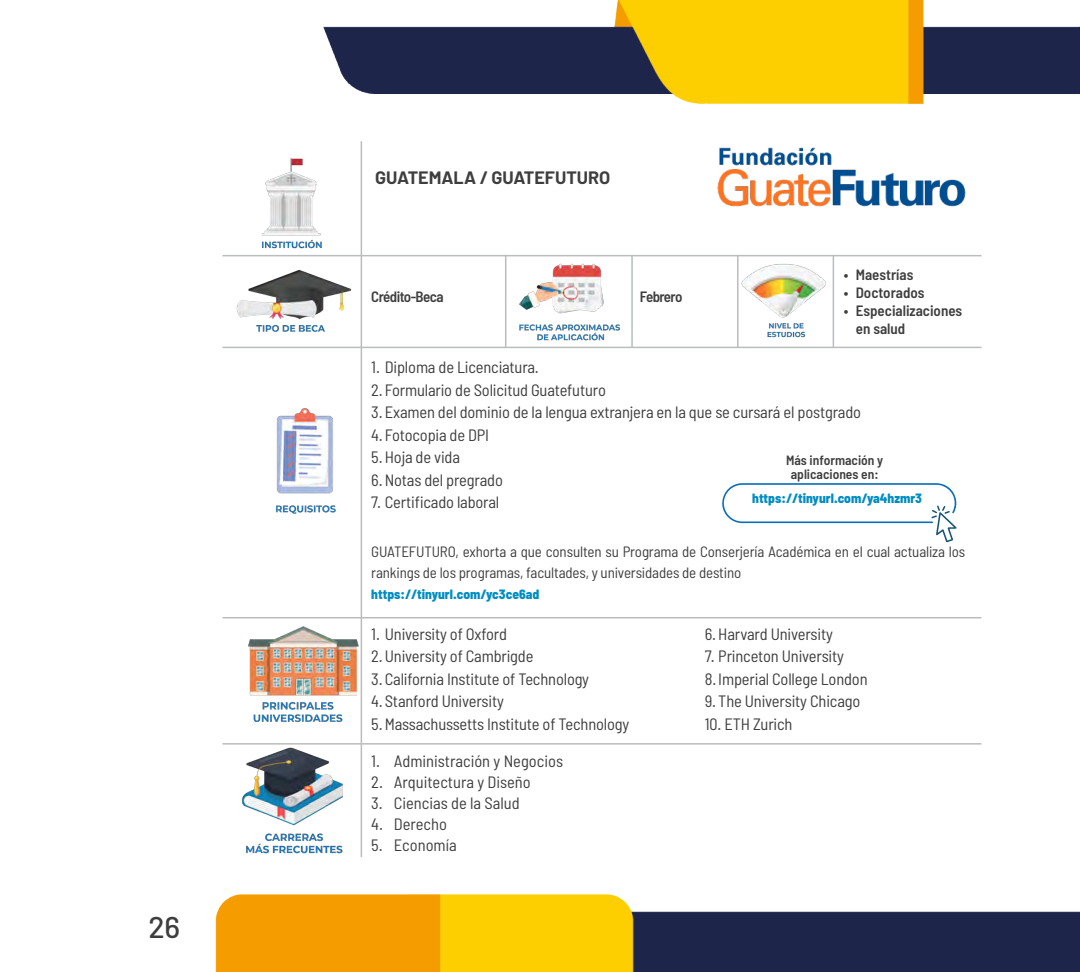
<style>
.page{position:relative;width:1080px;height:972px;background:#fff}
.page>*{position:absolute;margin:0;border:0;box-sizing:border-box;transform-origin:0 0}
.t1{font:500 30px "Barlow";color:#3e3e3f}
.t2{font:700 18px "Barlow";color:#3e3e3f}
.t3{font:semi-condensed 16.5px/22.5px "Barlow";letter-spacing:-.01em;color:#3e3e3f}
.t4{font:semi-condensed 15px/21px "Barlow";letter-spacing:-.01em;color:#3e3e3f}
.t5{font:600 semi-condensed 15px/18px "Barlow";color:#3e3e3f}
.t6{font:600 semi-condensed 15px "Barlow";letter-spacing:-.04em;color:#3e3e3f}
.t7{font:600 semi-condensed 15px "Barlow";letter-spacing:-.045em;color:#3e3e3f}
.t8{font:800 semi-condensed 13.5px "Barlow";color:#008dc2}
.t9{font:600 semi-condensed 13.5px/13.5px "Barlow";color:#3e3e3f;text-align:center}
</style>
<div class="page">
<img style="left:215px;top:0;width:865px;height:972px">
<img style="left:252px;top:155px;width:80px;height:99px">
<img style="left:514px;top:259px;width:114px;height:87px">
<img style="left:232px;top:268px;width:123px;height:70px">
<img style="left:740px;top:259px;width:90px;height:83px">
<hr style="left:361px;top:141px;width:1px;height:716px;background:#babdbe">
<hr style="left:223px;top:255px;width:758px;height:1px;background:#babdbe">
<hr style="left:505px;top:255px;width:1px;height:93px;background:#babdbe">
<hr style="left:631px;top:255px;width:2px;height:93px;background:#babdbe">
<hr style="left:737px;top:255px;width:2px;height:93px;background:#babdbe">
<hr style="left:833px;top:255px;width:1px;height:93px;background:#babdbe">
<hr style="left:223px;top:347px;width:758px;height:1px;background:#babdbe">
<hr style="left:223px;top:617px;width:758px;height:1px;background:#babdbe">
<hr style="left:223px;top:743px;width:758px;height:2px;background:#babdbe">
<img style="left:700px;top:141px;width:284px;height:71px">
<img style="left:243px;top:623px;width:120px;height:105px">
<img style="left:239px;top:745px;width:107px;height:114px">
<img style="left:267px;top:408px;width:79px;height:112px">
<svg style="left:721px;top:483px;width:237px;height:59px"></svg>
<p class="t1" style="left:148px;top:909px;width:34px">26</p>
<p class="t2" style="left:375px;top:167px;width:237px">GUATEMALA / GUATEFUTURO</p>
<p class="t5" style="left:844px;top:265px;width:71px">• Maestrías</p>
<p class="t5" style="left:844px;top:283px;width:82px">• Doctorados</p>
<p class="t5" style="left:856px;top:301px;width:108px;text-indent:-12px">• Especializaciones en salud</p>
<p class="t3" style="left:371px;top:355px;width:491px">1. Diploma de Licenciatura.<br>2.Formulario de Solicitud Guatefuturo<br>3.Examen del dominio de la lengua extranjera en la que se cursará el postgrado 4.Fotocopia de DPI<br>5.Hoja de vida<br>6.Notas del pregrado</p>
<p class="t3" style="left:371px;top:491px;width:130px">7. Certificado laboral</p>
<p class="t6" style="left:371px;top:287px;width:74px">Crédito-Beca</p>
<p class="t7" style="left:640px;top:287px;width:44px">Febrero</p>
<p class="t9" style="left:786px;top:453px;width:99px">Más información y aplicaciones en:</p>
<p class="t8" style="left:752px;top:489px;width:171px">https://tinyurl.com/ya4hzmr3</p>
<p class="t4" style="left:371px;top:541px;width:595px">GUATEFUTURO, exhorta a que consulten su Programa de Conserjería Académica en el cual actualiza los rankings de los programas, facultades, y universidades de destino</p>
<p class="t8" style="left:371px;top:586px;width:170px">https://tinyurl.com/yc3ce6ad</p>
<p class="t3" style="left:371px;top:622px;width:259px">1. University of Oxford<br>2.University of Cambrigde<br>3.California Institute of Technology<br>4.Stanford University<br>5.Massachussetts Institute of Technology</p>
<p class="t3" style="left:371px;top:749px;width:193px">1. Administración y Negocios</p>
<p class="t3" style="left:371px;top:770px;width:161px">2. Arquitectura y Diseño</p>
<p class="t3" style="left:371px;top:791px;width:150px">3. Ciencias de la Salud</p>
<p class="t3" style="left:371px;top:812px;width:77px">4. Derecho</p>
<p class="t3" style="left:371px;top:833px;width:87px">5. Economía</p>
<p class="t3" style="left:705px;top:622px;width:130px">6.Harvard University</p>
<p class="t3" style="left:705px;top:645px;width:164px">7. Princeton University<br>8.Imperial College London<br>9.The University Chicago</p>
<p class="t3" style="left:705px;top:712px;width:89px">10. ETH Zurich</p>
</div>
